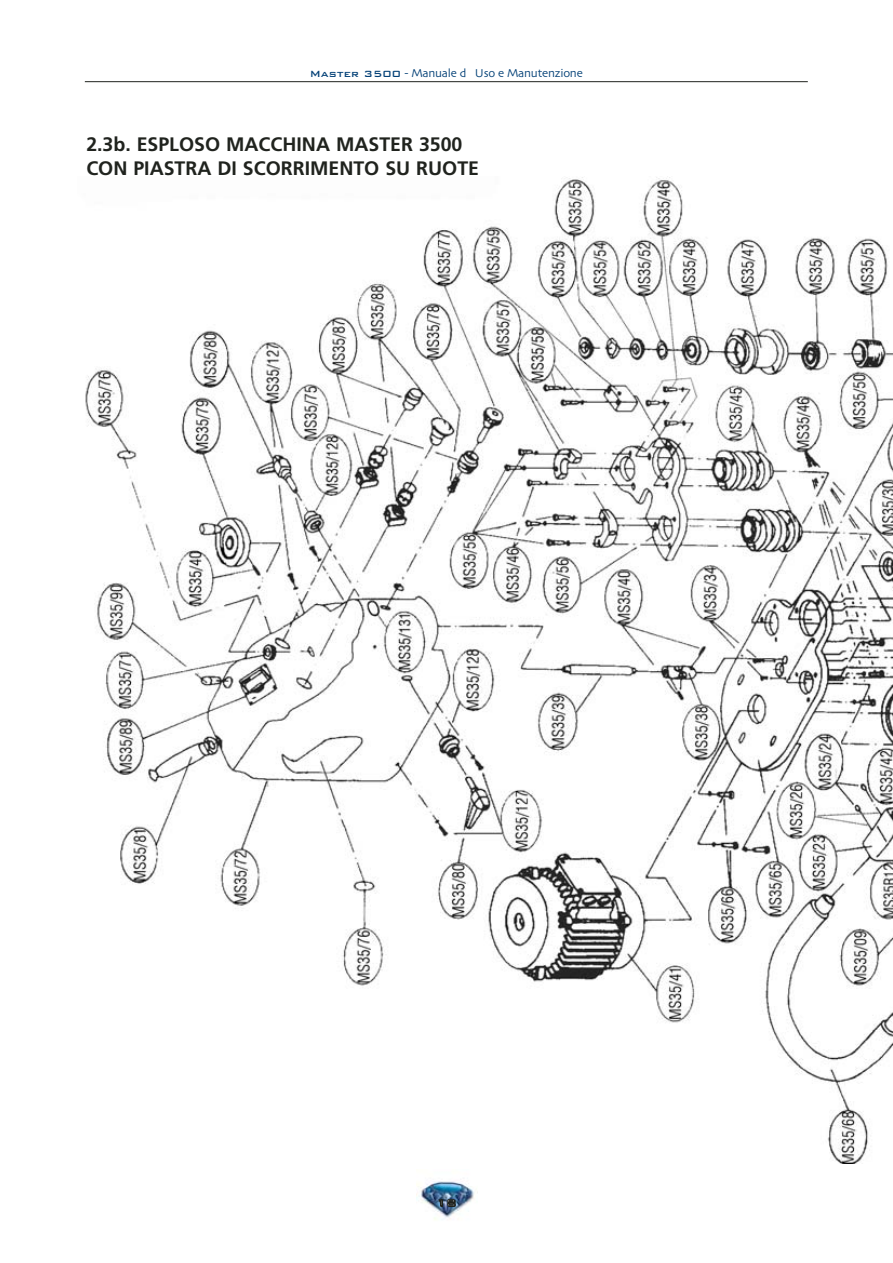
<style>
.page{position:relative;width:893px;height:1263px;background:#fff}
.page>*{position:absolute;margin:0;border:0;box-sizing:border-box;transform-origin:0 0}
.t1{font:700 19.5px/23.4px "Frutiger";color:#20231e}
.t2{font:12px "Skia";letter-spacing:-.02em;color:#044177}
.t3{font:500 12px "Bank Gothic";color:#20231e}
.s1{font-family:"Bank Gothic";font-weight:500}
</style>
<div class="page">
<img style="left:417px;top:1181px;width:57px;height:39px">
<hr style="left:85px;top:81px;width:723px;height:1px;background:#20231e">
<img style="left:85px;top:177px;width:808px;height:986px">
<p class="t2" style="left:310px;top:69px;width:274px"><span class="s1">Master 3500</span> - Manuale d Uso e Manutenzione</p>
<p class="t1" style="left:86px;top:134px;width:394px">2.3b. ESPLOSO MACCHINA MASTER 3500<br>CON PIASTRA DI SCORRIMENTO SU RUOTE</p>
<p class="t3" style="left:437px;top:1195px;width:21px">18</p>
</div>
